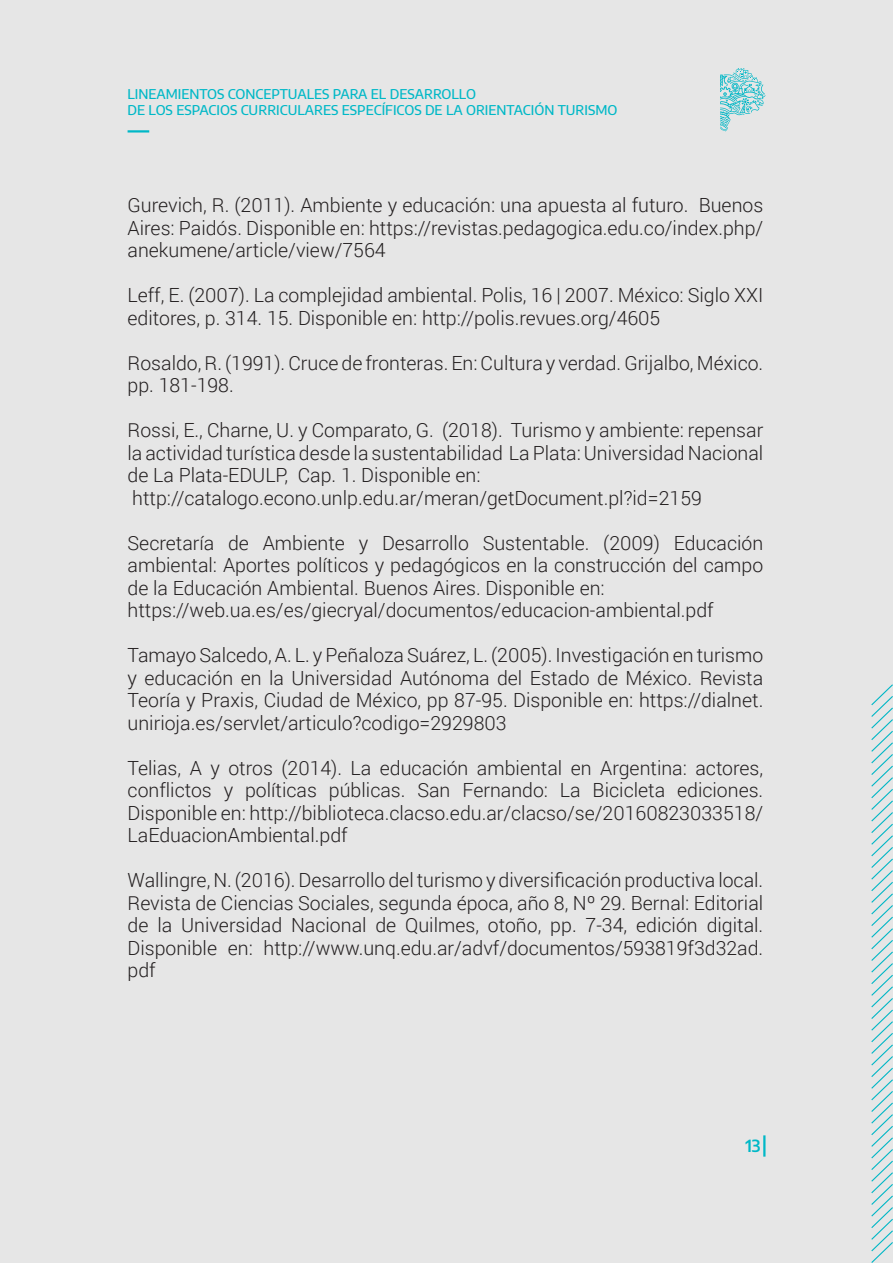
<style>
.page{position:relative;width:893px;height:1263px;background:#e6e6e6}
.page>*{position:absolute;margin:0;border:0;box-sizing:border-box;transform-origin:0 0}
.t1{font:300 19.5px/22.5px "Roboto";color:#231f20;text-align:justify}
.t2{font:600 16.5px "Encode Sans";color:#00b8c7}
.t3{font:500 13.5px/16.2px "Encode Sans";color:#00b8c7}
</style>
<div class="page">
<hr style="left:763px;top:1135px;width:2px;height:21px;background:#00b8c7">
<svg style="left:720px;top:68px;width:45px;height:63px"></svg>
<hr style="left:128px;top:130px;width:21px;height:3px;background:#00b8c7">
<svg style="left:871px;top:684px;width:22px;height:579px"></svg>
<p class="t3" style="left:128px;top:85px;width:491px">LINEAMIENTOS CONCEPTUALES PARA EL DESARROLLO<br>DE LOS ESPACIOS CURRICULARES ESPECÍFICOS DE LA ORIENTACIÓN TURISMO</p>
<p class="t1" style="left:128px;top:193px;width:637px">Gurevich, R. (2011). Ambiente y educación: una apuesta al futuro. Buenos Aires: Paidós. Disponible en: https://revistas.pedagogica.edu.co/index.php/ anekumene/article/view/7564</p>
<p class="t1" style="left:128px;top:283px;width:637px">Leff, E. (2007). La complejidad ambiental. Polis, 16 | 2007. México: Siglo XXI editores, p. 314. 15. Disponible en: http://polis.revues.org/4605</p>
<p class="t1" style="left:128px;top:351px;width:637px">Rosaldo, R. (1991). Cruce de fronteras. En: Cultura y verdad. Grijalbo, México. pp. 181-198.</p>
<p class="t1" style="left:128px;top:418px;width:637px;text-align:left">Rossi, E., Charne, U. y Comparato, G. (2018). Turismo y ambiente: repensar la actividad turística desde la sustentabilidad La Plata: Universidad Nacional de La Plata-EDULP, Cap. 1. Disponible en: http://catalogo.econo.unlp.edu.ar/meran/getDocument.pl?id=2159</p>
<p class="t1" style="left:128px;top:531px;width:637px;text-align:left">Secretaría de Ambiente y Desarrollo Sustentable. (2009) Educación ambiental: Aportes políticos y pedagógicos en la construcción del campo de la Educación Ambiental. Buenos Aires. Disponible en: https://web.ua.es/es/giecryal/documentos/educacion-ambiental.pdf</p>
<p class="t1" style="left:128px;top:643px;width:637px">Tamayo Salcedo, A. L. y Peñaloza Suárez, L. (2005). Investigación en turismo y educación en la Universidad Autónoma del Estado de México. Revista Teoría y Praxis, Ciudad de México, pp 87-95. Disponible en: https://dialnet. unirioja.es/servlet/articulo?codigo=2929803</p>
<p class="t1" style="left:128px;top:756px;width:637px">Telias, A y otros (2014). La educación ambiental en Argentina: actores, conflictos y políticas públicas. San Fernando: La Bicicleta ediciones.<br>Disponible en: http://biblioteca.clacso.edu.ar/clacso/se/20160823033518/ LaEduacionAmbiental.pdf</p>
<p class="t1" style="left:128px;top:868px;width:637px">Wallingre, N. (2016). Desarrollo del turismo y diversificación productiva local.<br>Revista de Ciencias Sociales, segunda época, año 8, Nº 29. Bernal: Editorial de la Universidad Nacional de Quilmes, otoño, pp. 7-34, edición digital.<br>Disponible en: http://www.unq.edu.ar/advf/documentos/593819f3d32ad. pdf</p>
<p class="t2" style="left:745px;top:1134px;width:17px">13</p>
</div>
